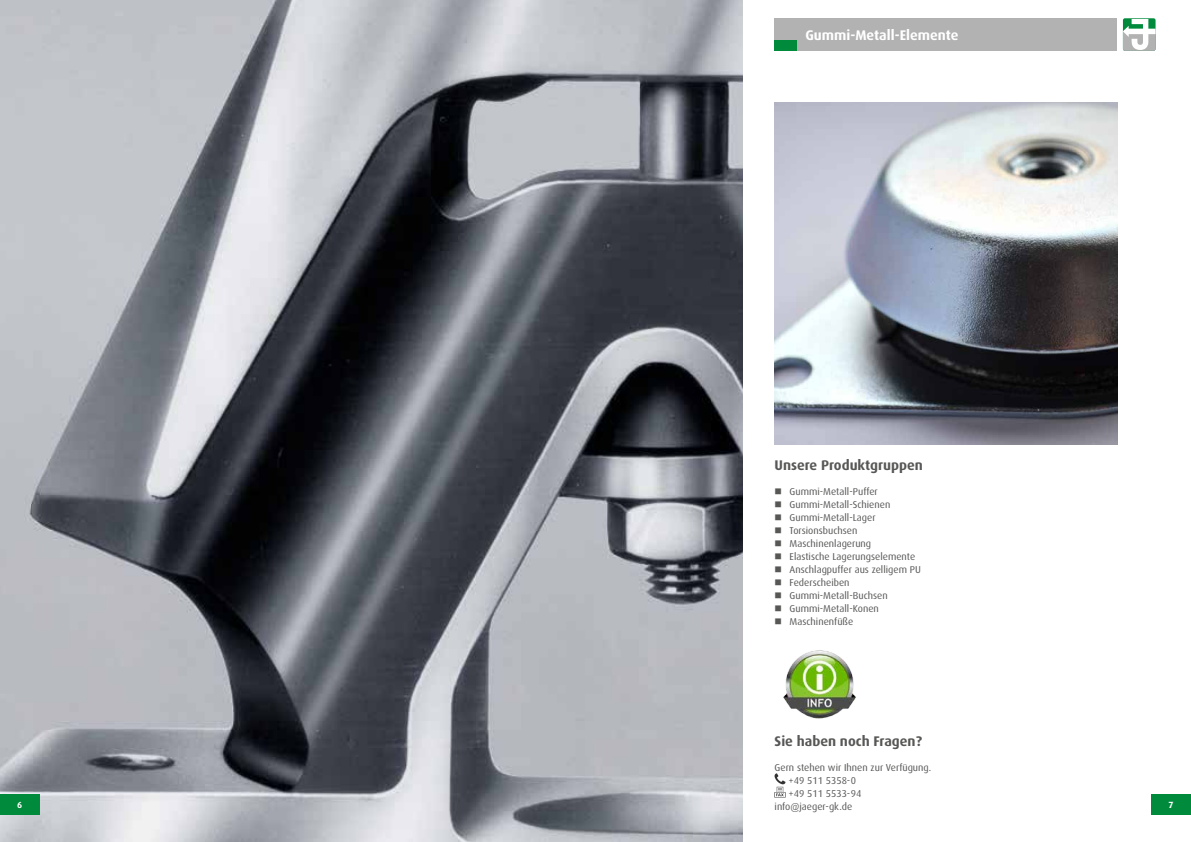
<style>
.page{position:relative;width:1191px;height:842px;background:#fff}
.page>*{position:absolute;margin:0;border:0;box-sizing:border-box;transform-origin:0 0}
.t1{font:700 14px "Dax Pro";color:#575756}
.t2{font:700 14px "Dax Pro";color:#fff}
.t3{font:10px/13px "Dax Pro";color:#575756}
.t4{font:700 9px "Dax Pro";color:#fff}
</style>
<div class="page">
<img style="left:0;top:0;width:743px;height:842px">
<div style="left:774px;top:18px;width:343px;height:33px;background:#b3b2b2"></div>
<div style="left:774px;top:40px;width:23px;height:11px;background:#008a3c"></div>
<div style="left:1123px;top:18px;width:32px;height:33px;background:#51af7a;border-radius:2px"></div>
<svg style="left:1123px;top:19px;width:32px;height:32px"></svg>
<img style="left:774px;top:102px;width:343px;height:343px">
<div style="left:0;top:794px;width:40px;height:20px;background:#008a3c"></div>
<div style="left:1151px;top:794px;width:40px;height:20px;background:#008a3c"></div>
<img style="left:783px;top:650px;width:73px;height:69px">
<svg style="left:774px;top:773px;width:12px;height:24px"></svg>
<h1 class="t2" style="left:805px;top:26px;width:155px">Gummi-Metall-Elemente</h1>
<h1 class="t1" style="left:774px;top:456px;width:150px">Unsere Produktgruppen</h1>
<p class="t3" style="left:789px;top:485px;width:133px">Gummi-Metall-Puffer<br>Gummi-Metall-Schienen<br>Gummi-Metall-Lager<br>Torsionsbuchsen<br>Maschinenlagerung<br>Elastische Lagerungselemente<br>Anschlagpuffer aus zelligem PU<br>Federscheiben<br>Gummi-Metall-Buchsen<br>Gummi-Metall-Konen<br>Maschinenfüße</p>
<h1 class="t1" style="left:774px;top:732px;width:149px">Sie haben noch Fragen?</h1>
<p class="t3" style="left:774px;top:761px;width:158px">Gern stehen wir Ihnen zur Verfügung.</p>
<p class="t3" style="left:788px;top:774px;width:69px">+49 511 5358-0</p>
<p class="t3" style="left:788px;top:787px;width:74px">+49 511 5533-94</p>
<p class="t3" style="left:774px;top:800px;width:79px">info@jaeger-gk.de</p>
<p class="t4" style="left:17px;top:799px;width:7px">6</p>
<p class="t4" style="left:1168px;top:799px;width:7px">7</p>
</div>
